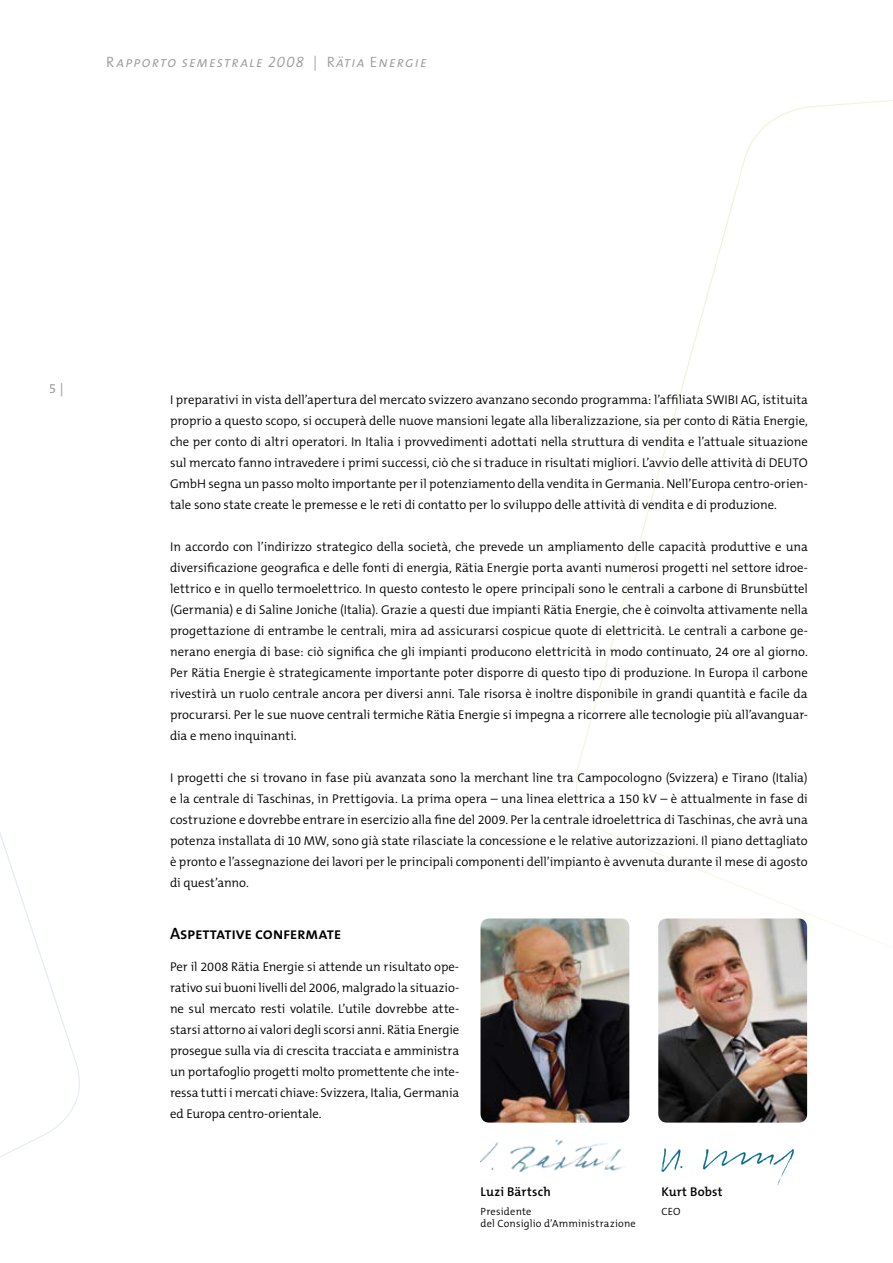
<style>
.page{position:relative;width:893px;height:1263px;background:#fff}
.page>*{position:absolute;margin:0;border:0;box-sizing:border-box;transform-origin:0 0}
.t1{font:16.5px "The Sans Semi Bold Caps";letter-spacing:-.02em;color:#000}
.t2{font:italic 15px "The Sans Semi Light Caps";letter-spacing:.065em;color:#9c9d9f}
.t3{font:13.5px "The Mix B5 Plain";color:#9c9d9f}
.t4{font:300 12.75px/21px "The Mix B4";letter-spacing:-.005em;color:#000;text-align:justify}
.t5{font:600 12.75px "The Mix B6";letter-spacing:.02em;color:#000}
.t6{font:300 10.5px/12px "The Mix B4";letter-spacing:.02em;color:#000}
.s1{font-style:normal}
</style>
<div class="page">
<svg style="left:0;top:832px;width:80px;height:325px"></svg>
<svg style="left:576px;top:100px;width:317px;height:848px"></svg>
<img style="left:480px;top:1139px;width:145px;height:33px">
<img style="left:480px;top:918px;width:149px;height:204px;border-radius:8px">
<img style="left:658px;top:918px;width:149px;height:204px;border-radius:9px">
<svg style="left:661px;top:1148px;width:21px;height:24px"></svg>
<svg style="left:703px;top:1149px;width:91px;height:37px"></svg>
<p class="t2" style="left:106px;top:52px;width:322px"><span class="s1">R</span>apporto semestrale 2008 | <span class="s1">R</span>ätia <span class="s1">E</span>nergie</p>
<p class="t3" style="left:49px;top:381px;width:16px">5 |</p>
<p class="t4" style="left:170px;top:389px;width:639px">I preparativi in vista dell’apertura del mercato svizzero avanzano secondo programma: l’affiliata SWIBI AG, istituita proprio a questo scopo, si occuperà delle nuove mansioni legate alla liberalizzazione, sia per conto di Rätia Energie, che per conto di altri operatori. In Italia i provvedimenti adottati nella struttura di vendita e l’attuale situazione sul mercato fanno intravedere i primi successi, ciò che si traduce in risultati migliori. L’avvio delle attività di DEUTO GmbH segna un passo molto importante per il potenziamento della vendita in Germania. Nell’Europa centro-orien&shy;tale sono state create le premesse e le reti di contatto per lo sviluppo delle attività di vendita e di produzione.</p>
<p class="t4" style="left:170px;top:536px;width:639px">In accordo con l’indirizzo strategico della società, che prevede un ampliamento delle capacità produttive e una diversificazione geografica e delle fonti di energia, Rätia Energie porta avanti numerosi progetti nel settore idroe&shy;lettrico e in quello termoelettrico. In questo contesto le opere principali sono le centrali a carbone di Brunsbüttel (Germania) e di Saline Joniche (Italia). Grazie a questi due impianti Rätia Energie, che è coinvolta attivamente nella progettazione di entrambe le centrali, mira ad assicurarsi cospicue quote di elettricità. Le centrali a carbone ge&shy;nerano energia di base: ciò significa che gli impianti producono elettricità in modo continuato, 24 ore al giorno.<br>Per Rätia Energie è strategicamente importante poter disporre di questo tipo di produzione. In Europa il carbone rivestirà un ruolo centrale ancora per diversi anni. Tale risorsa è inoltre disponibile in grandi quantità e facile da procurarsi. Per le sue nuove centrali termiche Rätia Energie si impegna a ricorrere alle tecnologie più all’avanguar&shy;dia e meno inquinanti.</p>
<p class="t4" style="left:170px;top:767px;width:639px">I progetti che si trovano in fase più avanzata sono la merchant line tra Campocologno (Svizzera) e Tirano (Italia) e la centrale di Taschinas, in Prettigovia. La prima opera – una linea elettrica a 150 kV – è attualmente in fase di costruzione e dovrebbe entrare in esercizio alla fine del 2009. Per la centrale idroelettrica di Taschinas, che avrà una potenza installata di 10 MW, sono già state rilasciate la concessione e le relative autorizzazioni. Il piano dettagliato è pronto e l’assegnazione dei lavori per le principali componenti dell’impianto è avvenuta durante il mese di agosto di quest’anno.</p>
<p class="t1" style="left:170px;top:923px;width:173px">Aspettative confermate</p>
<p class="t4" style="left:170px;top:956px;width:291px">Per il 2008 Rätia Energie si attende un risultato ope&shy;rativo sui buoni livelli del 2006, malgrado la situazio&shy;ne sul mercato resti volatile. L’utile dovrebbe atte&shy;starsi attorno ai valori degli scorsi anni. Rätia Energie prosegue sulla via di crescita tracciata e amministra un portafoglio progetti molto promettente che inte&shy;ressa tutti i mercati chiave: Svizzera, Italia, Germania ed Europa centro-orientale.</p>
<p class="t5" style="left:480px;top:1185px;width:72px">Luzi Bärtsch</p>
<p class="t6" style="left:480px;top:1206px;width:157px">Presidente<br>del Consiglio d’Amministrazione</p>
<p class="t5" style="left:661px;top:1185px;width:63px">Kurt Bobst</p>
<p class="t6" style="left:661px;top:1206px;width:21px">CEO</p>
</div>
